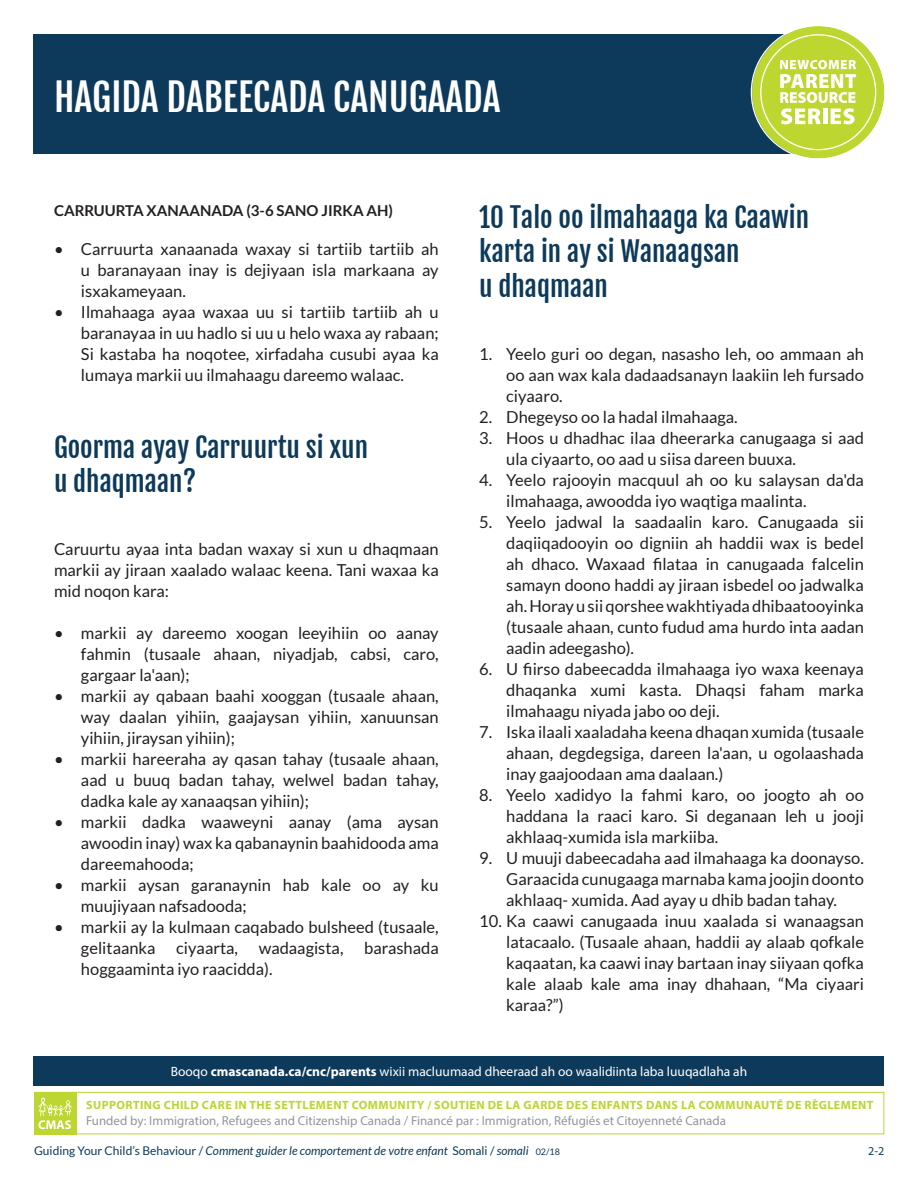
<style>
.page{position:relative;width:918px;height:1188px;background:#fff}
.page>*{position:absolute;margin:0;border:0;box-sizing:border-box;transform-origin:0 0}
.t1{font:37.5px "Fjalla One";color:#fff}
.t2{font:27px/34.5px "Fjalla One";color:#0d3a5b}
.t3{font:16.5px/21px "Lato";color:#231f20;text-align:justify}
.t4{font:700 15px "Lato";color:#231f20}
.t5{font:13.5px "Myriad Pro";color:#fff}
.t6{font:12.9px "Myriad Pro";color:#939598}
.t7{font:700 12px "Myriad Pro";letter-spacing:.035em;color:#bdd530}
.t8{font:italic 12px "Lato";color:#0d3a5b}
.t9{font:12px "Myriad Pro";color:#0d3a5b}
.s1{font-weight:700}
.s2{font-style:normal}
.s3{font-style:normal;font-size:9px}
</style>
<div class="page">
<div style="left:34px;top:1056px;width:850px;height:30px;background:#0d3a5b"></div>
<div style="left:34px;top:1092px;width:850px;height:42px;border:1px solid #bed630"></div>
<div style="left:34px;top:1092px;width:42px;height:42px;background:#bed631"></div>
<svg style="left:38px;top:1097px;width:35px;height:32px"></svg>
<div style="left:34px;top:34px;width:788px;height:119px;background:#0d3a5b"></div>
<svg style="left:751px;top:26px;width:134px;height:133px"></svg>
<h1 class="t1" style="left:54px;top:75px;width:448px">HAGIDA DABEECADA CANUGAADA</h1>
<p class="t4" style="left:54px;top:202px;width:341px">CARRUURTA XANAANADA (3-6 SANO JI RKA AH)</p>
<p class="t3" style="left:81px;top:239px;width:359px;text-indent:-27px">• Carruurta xanaanada waxay si tartiib tartiib ah u baranayaan inay is dejiyaan isla markaana ay isxakameyaan.</p>
<p class="t3" style="left:81px;top:302px;width:359px;text-indent:-27px">• Ilmahaaga ayaa waxaa uu si tartiib tartiib ah u baranayaa in uu hadlo si uu u helo waxa ay rabaan; Si kastaba ha noqotee, xirfadaha cusubi ayaa ka lumaya markii uu ilmahaagu dareemo walaac.</p>
<h2 class="t2" style="left:54px;top:430px;width:316px">Goorma ayay Carruurtu si xun u dhaqmaan?</h2>
<p class="t3" style="left:54px;top:539px;width:386px">Caruurtu ayaa inta badan waxay si xun u dhaqmaan markii ay jiraan xaalado walaac keena. Tani waxaa ka mid noqon kara:</p>
<p class="t3" style="left:81px;top:623px;width:359px;text-indent:-27px">• markii ay dareemo xoogan leeyihiin oo aanay fahmin (tusaale ahaan, niyadjab, cabsi, caro, gargaar la'aan);</p>
<p class="t3" style="left:81px;top:686px;width:359px;text-indent:-27px">• markii ay qabaan baahi xooggan (tusaale ahaan, way daalan yihiin, gaajaysan yihiin, xanuunsan yihiin, jiraysan yihiin);</p>
<p class="t3" style="left:81px;top:749px;width:359px;text-indent:-27px">• markii hareeraha ay qasan tahay (tusaale ahaan, aad u buuq badan tahay, welwel badan tahay, dadka kale ay xanaaqsan yihiin);</p>
<p class="t3" style="left:81px;top:812px;width:359px;text-indent:-27px">• markii dadka waaweyni aanay (ama aysan awoodin inay) wax ka qabanaynin baahidooda ama dareemahooda;</p>
<p class="t3" style="left:81px;top:875px;width:359px;text-indent:-27px">• markii aysan garanaynin hab kale oo ay ku muujiyaan nafsadooda;</p>
<p class="t3" style="left:81px;top:917px;width:359px;text-indent:-27px">• markii ay la kulmaan caqabado bulsheed (tusaale, gelitaanka</p>
<p class="t3" style="left:176px;top:938px;width:63px">ciyaarta,</p>
<p class="t3" style="left:259px;top:938px;width:86px">wadaagista,</p>
<p class="t3" style="left:364px;top:938px;width:76px">barashada</p>
<p class="t3" style="left:81px;top:959px;width:193px">hoggaaminta iyo raacidda).</p>
<h2 class="t2" style="left:479px;top:200px;width:331px">10 Talo oo ilmahaaga ka Caawin karta in ay si Wanaagsan<br>u dhaqmaan</h2>
<p class="t3" style="left:506px;top:343px;width:359px;text-indent:-27px">1. Yeelo guri oo degan, nasasho leh, oo ammaan ah oo aan wax kala dadaadsanayn laakiin leh fursado ciyaaro.</p>
<p class="t3" style="left:479px;top:406px;width:260px">2. Dhegeyso oo la hadal ilmahaaga.</p>
<p class="t3" style="left:506px;top:427px;width:359px;text-indent:-27px">3. Hoos u dhadhac ilaa dheerarka canugaaga si aad ula ciyaarto, oo aad u siisa dareen buuxa.</p>
<p class="t3" style="left:506px;top:469px;width:359px;text-indent:-27px">4. Yeelo rajooyin macquul ah oo ku salaysan da'da ilmahaaga, awoodda iyo waqtiga maalinta.</p>
<p class="t3" style="left:506px;top:511px;width:359px;text-indent:-27px">5. Yeelo jadwal la saadaalin karo. Canugaada sii daqiiqadooyin oo digniin ah haddii wax is bedel ah dhaco. Waxaad filataa in canugaada falcelin samayn doono haddi ay jiraan isbedel oo jadwalka ah. Horay u sii qorshee wakhtiyada dhibaatooyinka (tusaale ahaan, cunto fudud ama hurdo inta aadan aadin adeegasho).</p>
<p class="t3" style="left:506px;top:658px;width:359px;text-indent:-27px">6. U fiirso dabeecadda ilmahaaga iyo waxa keenaya dhaqanka xumi kasta. Dhaqsi faham marka ilmahaagu niyada jabo oo deji.</p>
<p class="t3" style="left:506px;top:721px;width:359px;text-indent:-27px">7. Iska ilaali xaaladaha keena dhaqan xumida (tusaale ahaan, degdegsiga, dareen la'aan, u ogolaashada inay gaajoodaan ama daalaan.)</p>
<p class="t3" style="left:506px;top:784px;width:359px;text-indent:-27px">8. Yeelo xadidyo la fahmi karo, oo joogto ah oo haddana la raaci karo. Si deganaan leh u jooji akhlaaq-xumida isla markiiba.</p>
<p class="t3" style="left:506px;top:848px;width:359px;text-indent:-27px">9. U muuji dabeecadaha aad ilmahaaga ka doonayso.<br>Garaacida cunugaaga marnaba kama joojin doonto akhlaaq- xumida. Aad ayay u dhib badan tahay.</p>
<p class="t3" style="left:506px;top:911px;width:359px;text-indent:-27px">10. Ka caawi canugaada inuu xaalada si wanaagsan latacaalo. (Tusaale ahaan, haddii ay alaab qofkale kaqaatan, ka caawi inay bartaan inay siiyaan qofka kale alaab kale ama inay dhahaan, “Ma ciyaari karaa?”)</p>
<p class="t5" style="left:171px;top:1063px;width:578px">Booqo <span class="s1">CMASCANADA.CA/CNC/PARENTS</span> wixii macluumaad dheeraad ah oo waalidiinta laba luuqadlaha ah</p>
<p class="t7" style="left:86px;top:1097px;width:789px">SUPPORTING CHILD CARE IN THE SETTLEMENT COMMUNITY / SOUTIEN DE LA GARDE DES ENFANTS DANS LA COMMUNAUTÉ DE RÈGLEMENT</p>
<p class="t6" style="left:86px;top:1113px;width:642px">Funded by: Immigration, Refugees and Citizenship Canada / Financé par : Immigration, Réfugiés et Citoyenneté Canada</p>
<p class="t8" style="left:34px;top:1144px;width:527px"><span class="s2">Guiding Your Child’s Behaviour /</span> Comment guider le comportement de votre enfant <span class="s2">Somali /</span> somali <span class="s3">02/18</span></p>
<p class="t9" style="left:868px;top:1144px;width:17px">1-2</p>
<p class="t9" style="left:868px;top:1144px;width:8px">2</p>
</div>
